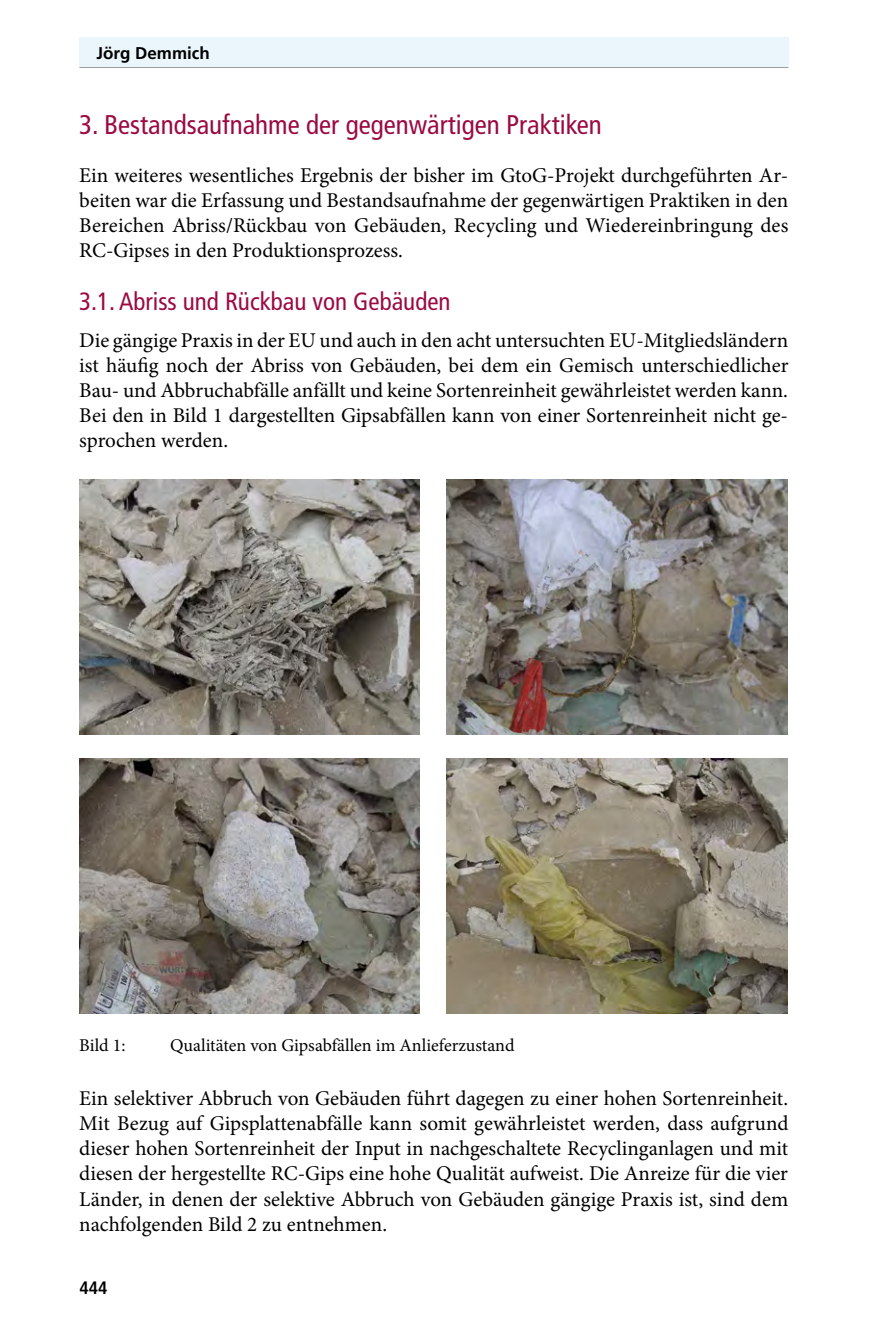
<style>
.page{position:relative;width:879px;height:1333px;background:#fff}
.page>*{position:absolute;margin:0;border:0;box-sizing:border-box;transform-origin:0 0}
.t1{font:condensed 27px "Frutiger";color:#9b0a42}
.t2{font:condensed 25px "Frutiger";color:#9b0a42}
.t3{font:21px/25.2px "Minion Pro";color:#000;text-align:justify}
.t4{font:18px "Minion Pro";color:#000}
.t5{font:700 condensed 18px "Frutiger";color:#000}
.t6{font:700 17px "Frutiger";color:#000}
</style>
<div class="page">
<div style="left:80px;top:38px;width:709px;height:30px;background:#ebf6fc"></div>
<hr style="left:79px;top:67px;width:709px;height:1px;background:#9c9e9f">
<img style="left:79px;top:479px;width:341px;height:255px">
<img style="left:447px;top:479px;width:340px;height:255px">
<img style="left:79px;top:759px;width:341px;height:254px">
<img style="left:447px;top:759px;width:340px;height:254px">
<p class="t6" style="left:96px;top:43px;width:115px">Jörg Demmich</p>
<p class="t1" style="left:79px;top:109px;width:524px">3. Bestandsaufnahme der gegenwärtigen Praktiken</p>
<p class="t3" style="left:79px;top:162px;width:710px">Ein weiteres wesentliches Ergebnis der bisher im GtoG-Projekt durchgeführten Ar&shy;beiten war die Erfassung und Bestandsaufnahme der gegenwärtigen Praktiken in den Bereichen Abriss/Rückbau von Gebäuden, Recycling und Wiedereinbringung des RC-Gipses in den Produktionsprozess.</p>
<p class="t2" style="left:79px;top:287px;width:373px">3.1. Abriss und Rückbau von Gebäuden</p>
<p class="t3" style="left:79px;top:327px;width:710px">Die gängige Praxis in der EU und auch in den acht untersuchten EU-Mitgliedsländern ist häufig noch der Abriss von Gebäuden, bei dem ein Gemisch unterschiedlicher Bau- und Abbruchabfälle anfällt und keine Sortenreinheit gewährleistet werden kann.<br>Bei den in Bild 1 dargestellten Gipsabfällen kann von einer Sortenreinheit nicht ge&shy;sprochen werden.</p>
<p class="t4" style="left:79px;top:1033px;width:48px">Bild 1:</p>
<p class="t4" style="left:170px;top:1033px;width:346px">Qualitäten von Gipsabfällen im Anlieferzustand</p>
<p class="t3" style="left:79px;top:1085px;width:711px">Ein selektiver Abbruch von Gebäuden führt dagegen zu einer hohen Sortenreinheit.<br>Mit Bezug auf Gipsplattenabfälle kann somit gewährleistet werden, dass aufgrund dieser hohen Sortenreinheit der Input in nachgeschaltete Recyclinganlagen und mit diesen der hergestellte RC-Gips eine hohe Qualität aufweist. Die Anreize für die vier Länder, in denen der selektive Abbruch von Gebäuden gängige Praxis ist, sind dem nachfolgenden Bild 2 zu entnehmen.</p>
<p class="t5" style="left:79px;top:1276px;width:30px">444</p>
</div>
